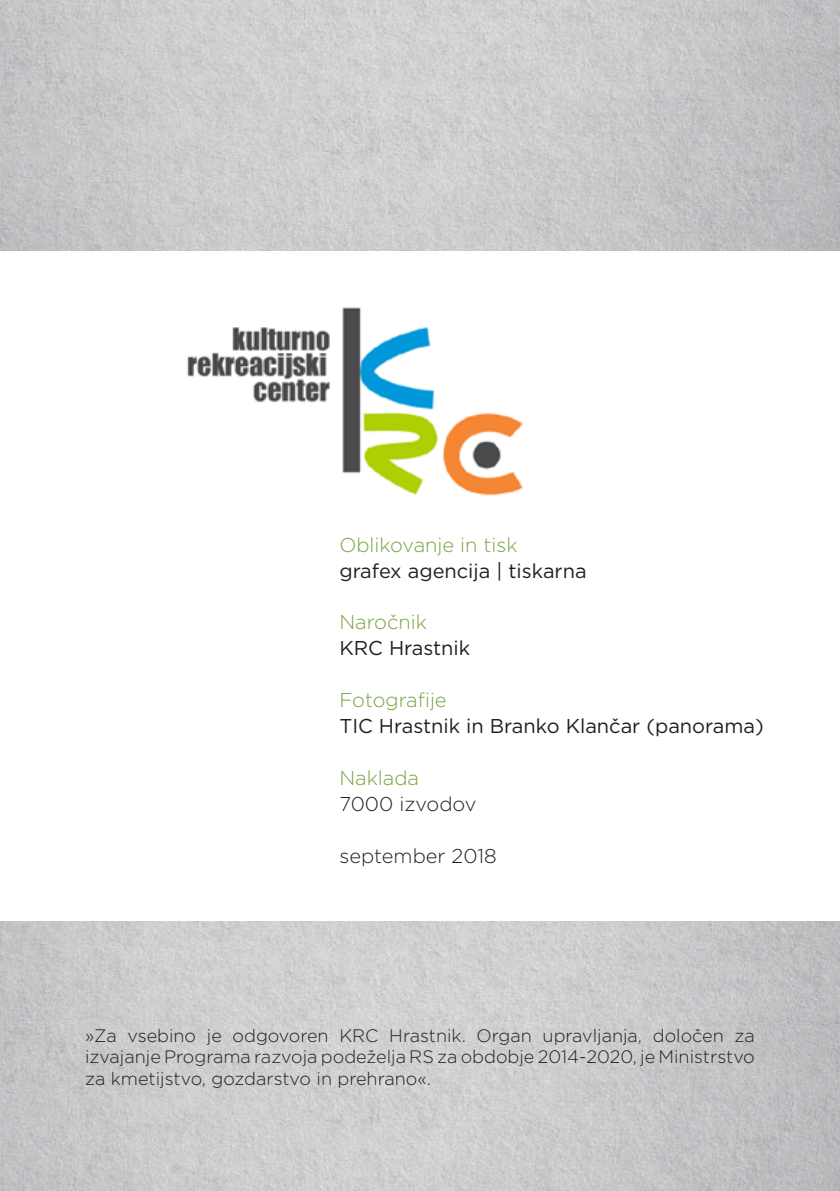
<style>
.page{position:relative;width:840px;height:1191px;background:#fff}
.page>*{position:absolute;margin:0;border:0;box-sizing:border-box;transform-origin:0 0}
.t1{font:20px "Gotham";color:#231f20}
.t2{font:300 20px "Gotham";color:#79a342}
.t3{font:300 20px "Gotham";color:#231f20}
.t4{font:300 18px/21.6px "Gotham";color:#231f20;text-align:justify}
</style>
<div class="page">
<img style="left:0;top:921px;width:839px;height:270px">
<img style="left:0;top:0;width:839px;height:251px">
<img style="left:187px;top:307px;width:337px;height:189px">
<p class="t2" style="left:339px;top:532px;width:179px">Oblikovanje in tisk</p>
<p class="t1" style="left:339px;top:557px;width:248px">grafex agencija | tiskarna</p>
<p class="t2" style="left:339px;top:609px;width:89px">Naročnik</p>
<p class="t1" style="left:339px;top:635px;width:132px">KRC Hrastnik</p>
<p class="t2" style="left:339px;top:687px;width:109px">Fotografije</p>
<p class="t1" style="left:339px;top:713px;width:425px">TIC Hrastnik in Branko Klančar (panorama)</p>
<p class="t2" style="left:339px;top:765px;width:81px">Naklada</p>
<p class="t3" style="left:339px;top:791px;width:138px">7000 izvodov</p>
<p class="t3" style="left:339px;top:843px;width:159px">september 2018</p>
<p class="t4" style="left:85px;top:1024px;width:671px">»Za vsebino je odgovoren KRC Hrastnik. Organ upravljanja, določen za izvajanje Programa razvoja podeželja RS za obdobje 2014-2020, je Ministrstvo za kmetijstvo, gozdarstvo in prehrano«.</p>
</div>
